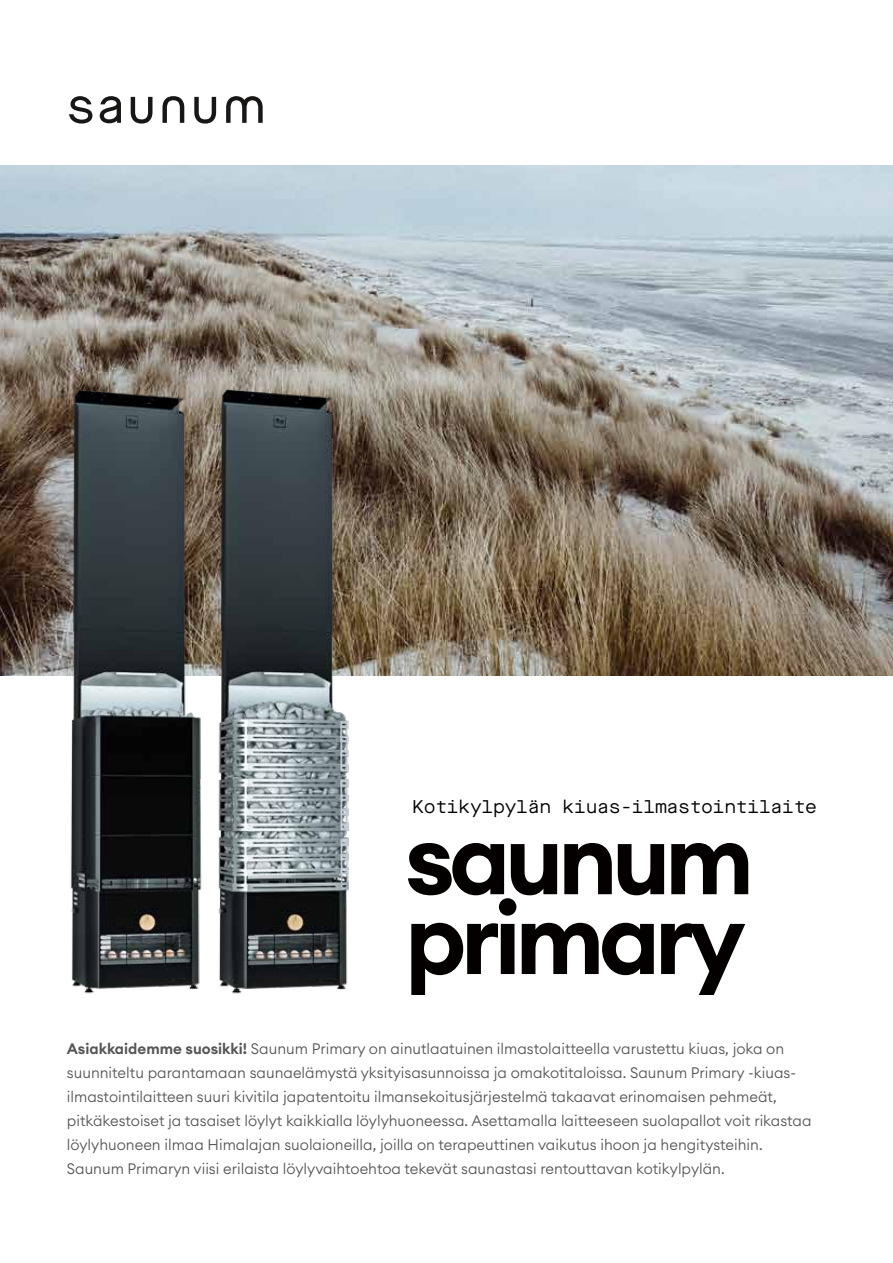
<style>
.page{position:relative;width:893px;height:1263px;background:#fff}
.page>*{position:absolute;margin:0;border:0;box-sizing:border-box;transform-origin:0 0}
.t1{font:600 100.2px/79.8px "Euclid Circular A";letter-spacing:-.06em;color:#040000}
.t2{font:18.3px "Maison Neue Mono";letter-spacing:-.02em;color:#040000}
.t3{font:300 15px/24px "Euclid Circular A";color:#565655}
.s1{font-weight:600}
</style>
<div class="page">
<img style="left:0;top:166px;width:893px;height:510px">
<svg style="left:162px;top:96px;width:22px;height:27px"></svg>
<svg style="left:131px;top:97px;width:21px;height:27px"></svg>
<svg style="left:194px;top:97px;width:22px;height:27px"></svg>
<svg style="left:226px;top:96px;width:37px;height:27px"></svg>
<svg style="left:69px;top:96px;width:23px;height:28px"></svg>
<svg style="left:100px;top:96px;width:21px;height:27px"></svg>
<img style="left:0;top:339px;width:101px;height:655px">
<img style="left:101px;top:339px;width:373px;height:655px">
<p class="t2" style="left:412px;top:794px;width:406px">Kotikylpylän kiuas-ilmastointilaite</p>
<h1 class="t1" style="left:405px;top:819px;width:351px">saunum primary</h1>
<p class="t3" style="left:67px;top:1036px;width:746px"><span class="s1">Asiakkaidemme suosikki!</span> Saunum Primary on ainutlaatuinen ilmastolaitteella varustettu kiuas, joka on suunniteltu parantamaan saunaelämystä yksityisasunnoissa ja omakotitaloissa. Saunum Primary -kiuas&shy;ilmastointilaitteen suuri kivitila japatentoitu ilmansekoitusjärjestelmä takaavat erinomaisen pehmeät, pitkäkestoiset ja tasaiset löylyt kaikkialla löylyhuoneessa. Asettamalla laitteeseen suolapallot voit rikastaa löylyhuoneen ilmaa Himalajan suolaioneilla, joilla on terapeuttinen vaikutus ihoon ja hengitysteihin.<br>Saunum Primaryn viisi erilaista löylyvaihtoehtoa tekevät saunastasi rentouttavan kotikylpylän.</p>
</div>
